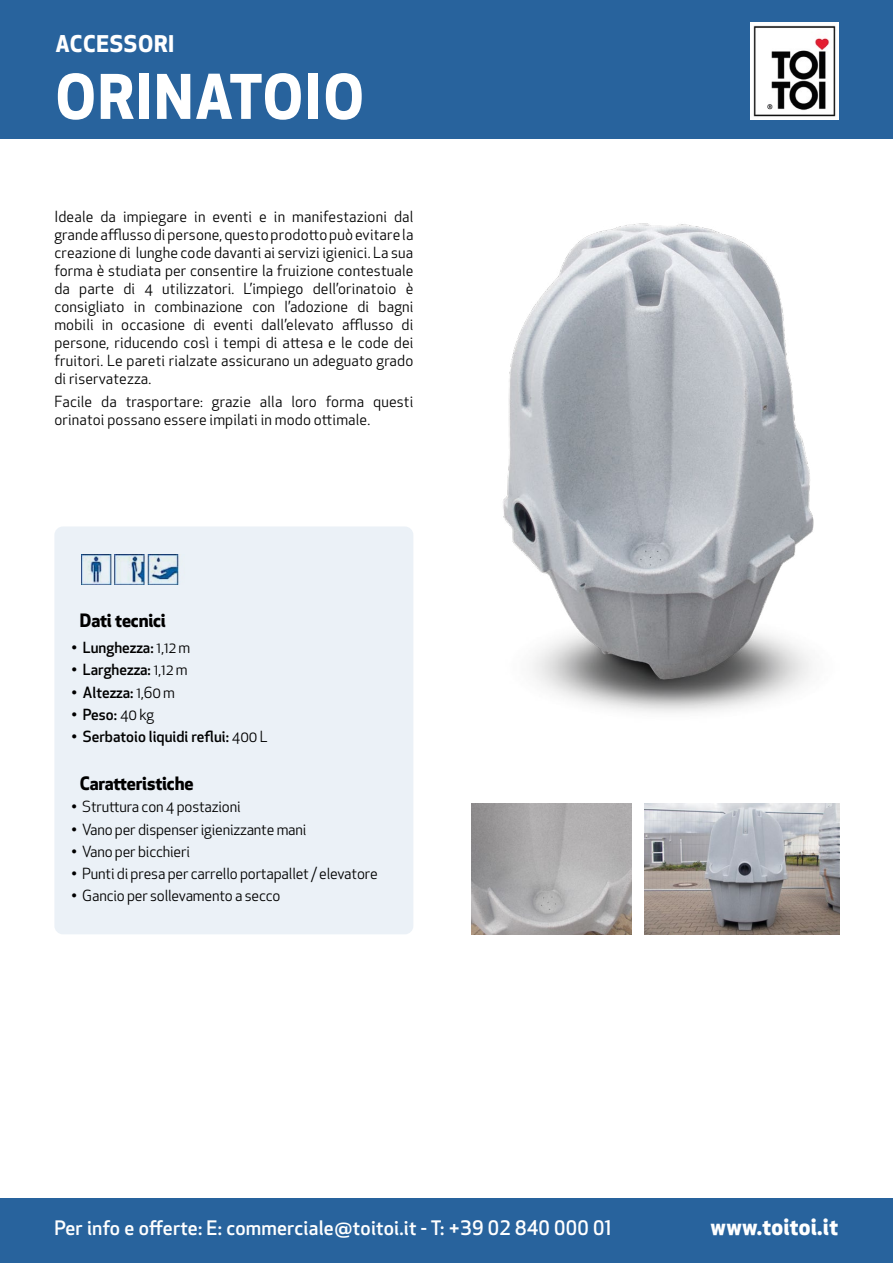
<style>
.page{position:relative;width:893px;height:1263px;background:#fff}
.page>*{position:absolute;margin:0;border:0;box-sizing:border-box;transform-origin:0 0}
.t1{font:700 60px "Apex New";letter-spacing:.03em;color:#fff}
.t2{font:700 22.5px "Apex New";letter-spacing:.01em;color:#fff}
.t3{font:700 22.5px "Apex New";letter-spacing:.03em;color:#fff}
.t4{font:500 19.5px "Apex New";letter-spacing:.01em;color:#fff}
.t5{font:700 18px "Apex New";letter-spacing:-.01em;color:#000}
.t6{font:15px/18px "Apex New";letter-spacing:-.01em;color:#000;text-align:justify}
.t7{font:15px/18px "Apex New";letter-spacing:.01em;color:#000}
.t8{font:500 15px "Apex New";color:#000}
.s1{font-weight:400}
</style>
<div class="page">
<div style="left:54px;top:526px;width:359px;height:408px;background:#ebf1f7;border-radius:9px"></div>
<img style="left:503px;top:223px;width:311px;height:490px">
<div style="left:0;top:0;width:893px;height:138px;background:#28639d"></div>
<div style="left:0;top:1198px;width:893px;height:65px;background:#28639d"></div>
<img style="left:81px;top:554px;width:98px;height:30px">
<img style="left:644px;top:803px;width:195px;height:131px">
<img style="left:472px;top:803px;width:159px;height:131px">
<img style="left:750px;top:23px;width:89px;height:96px">
<h2 class="t3" style="left:55px;top:27px;width:121px">ACCESSORI</h2>
<h1 class="t1" style="left:55px;top:53px;width:310px">ORINATOIO</h1>
<p class="t6" style="left:54px;top:208px;width:360px">Ideale da impiegare in eventi e in manifestazioni dal grande afflusso di persone, questo prodotto può evitare la creazione di lunghe code davanti ai servizi igienici. La sua forma è studiata per consentire la fruizione contestuale da parte di 4 utilizzatori. L’impiego dell’orinatoio è consigliato in combinazione con l’adozione di bagni mobili in occasione di eventi dall’elevato afflusso di persone, riducendo così i tempi di attesa e le code dei fruitori. Le pareti rialzate assicurano un adeguato grado di riservatezza.</p>
<p class="t7" style="left:54px;top:392px;width:360px">Facile da trasportare: grazie alla loro forma questi orinatoi possano essere impilati in modo ottimale.</p>
<p class="t5" style="left:80px;top:607px;width:87px">Dati tecnici</p>
<p class="t8" style="left:71px;top:637px;width:120px">• Lunghezza: <span class="s1">1,12 m</span></p>
<p class="t8" style="left:71px;top:660px;width:118px">• Larghezza: <span class="s1">1,12 m</span></p>
<p class="t8" style="left:71px;top:682px;width:105px">• Altezza: <span class="s1">1,60 m</span></p>
<p class="t8" style="left:71px;top:704px;width:84px">• Peso: <span class="s1">40 kg</span></p>
<p class="t8" style="left:71px;top:726px;width:198px">• Serbatoio liquidi reflui: <span class="s1">400 L</span></p>
<p class="t5" style="left:80px;top:770px;width:115px">Caratteristiche</p>
<p class="t6" style="left:71px;top:798px;width:171px">• Struttura con 4 postazioni</p>
<p class="t6" style="left:71px;top:820px;width:237px">• Vano per dispenser igienizzante mani</p>
<p class="t6" style="left:71px;top:842px;width:120px">• Vano per bicchieri</p>
<p class="t6" style="left:71px;top:865px;width:308px">• Punti di presa per carrello portapallet / elevatore</p>
<p class="t6" style="left:71px;top:887px;width:211px">• Gancio per sollevamento a secco</p>
<h3 class="t4" style="left:54px;top:1214px;width:558px">Per info e offerte: E: commerciale@toitoi.it - T: +39 02 840 000 01</h3>
<h2 class="t2" style="left:711px;top:1210px;width:129px">www.toitoi.it</h2>
</div>
